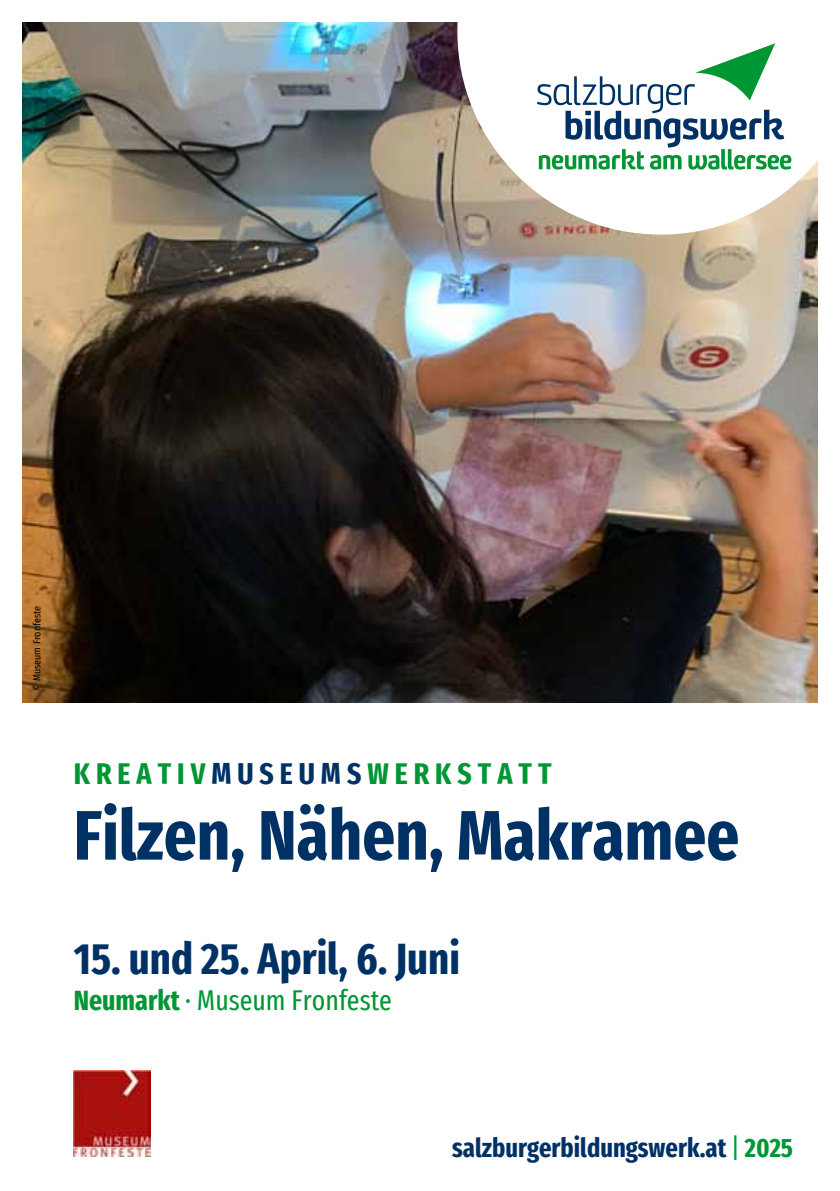
<style>
.page{position:relative;width:840px;height:1191px;background:#fff}
.page>*{position:absolute;margin:0;border:0;box-sizing:border-box;transform-origin:0 0}
.t1{font:700 extra-condensed 70px "Fira Sans";color:#003165}
.t2{font:700 extra-condensed 44px "Fira Sans";color:#003165}
.t3{font:700 extra-condensed 30px "Fira Sans";letter-spacing:.2em;color:#009634}
.t4{font:extra-condensed 28px "Fira Sans";color:#009634}
.t5{font:700 extra-condensed 26.6px "Fira Sans";color:#003165}
.t6{font:10px "Fira Sans Condensed";color:#000}
.s1{color:#003165}
.s2{font-weight:700}
.s3{font-weight:400;color:#009634}
.s4{color:#009634}
</style>
<div class="page">
<img style="left:22px;top:23px;width:794px;height:679px">
<svg style="left:457px;top:22px;width:361px;height:213px"></svg>
<svg style="left:536px;top:43px;width:255px;height:127px"></svg>
<img style="left:74px;top:1070px;width:76px;height:87px">
<p class="t6" style="left:30px;top:691px;width:87px;rotate:-90deg">© Museum Fronfeste</p>
<p class="t3" style="left:74px;top:748px;width:479px">Kreativ<span class="s1">museums</span>werkstatt</p>
<h1 class="t1" style="left:74px;top:777px;width:666px">Filzen, Nähen, Makramee</h1>
<h2 class="t2" style="left:74px;top:921px;width:387px">15. und 25. April, 6. Juni</h2>
<p class="t4" style="left:74px;top:978px;width:319px"><span class="s2">Neumarkt</span> · Museum Fronfeste</p>
<p class="t5" style="left:452px;top:1125px;width:342px">salzburgerbildungswerk.at <span class="s3">|</span> <span class="s4">2025</span></p>
</div>
